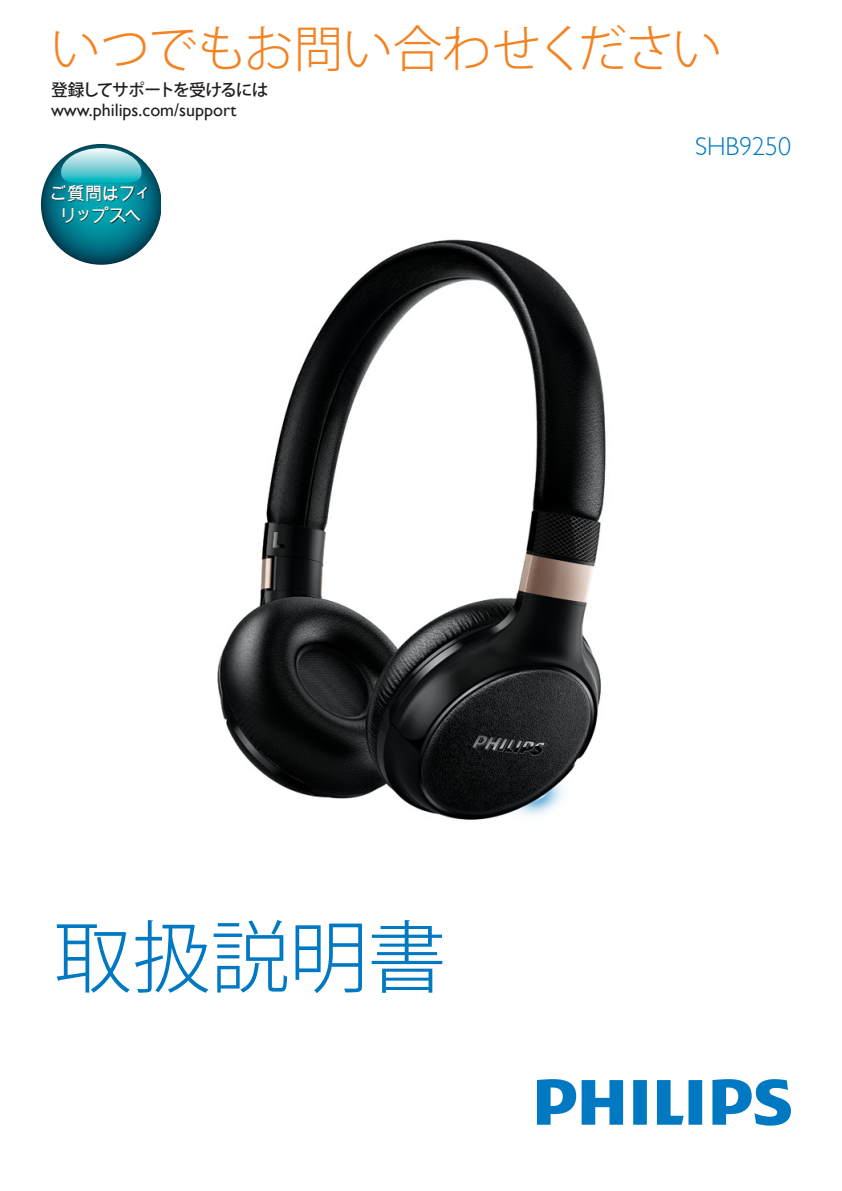
<style>
.page{position:relative;width:842px;height:1191px;background:#fff}
.page>*{position:absolute;margin:0;border:0;box-sizing:border-box;transform-origin:0 0}
.tol-usermanual-parag{font:300 78.4px "Koz Go Pro";color:#0079c2}
.t_alwaysthere{font:300 49.6px "Koz Go Pro";letter-spacing:-.01em;color:#f58220}
.t_typenumber{font:25.8px "Gill Sans Alt One WGL Light";color:#0079c2}
.t1{font:18.2px/22px "Arial Unicode MS";letter-spacing:-.105em;color:#fff;text-align:center}
.t2{font:18px "Gill Sans Alt One WGL";color:#231f20}
.t_register{font:500 16.8px "Koz Go Pro";letter-spacing:-.08em;color:#231f20}
</style>
<div class="page">
<svg style="left:537px;top:1079px;width:254px;height:46px"></svg>
<img style="left:217px;top:239px;width:389px;height:581px">
<img style="left:41px;top:144px;width:120px;height:121px">
<svg style="left:61px;top:148px;width:81px;height:37px"></svg>
<svg style="left:53px;top:185px;width:95px;height:38px"></svg>
<p class="t_alwaysthere" style="left:51px;top:16px;width:673px">いつでもお問い合わせください</p>
<p class="t_register" style="left:51px;top:79px;width:219px">登録してサポートを受けるには</p>
<p class="t2" style="left:51px;top:97px;width:187px">www.philips.com/support</p>
<p class="t1" style="left:50px;top:182px;width:103px">ご質問はフィリップスへ</p>
<p class="t_typenumber" style="left:695px;top:130px;width:97px">SHB9250</p>
<p class="tol-usermanual-parag" style="left:54px;top:906px;width:394px">取扱説明書</p>
</div>
